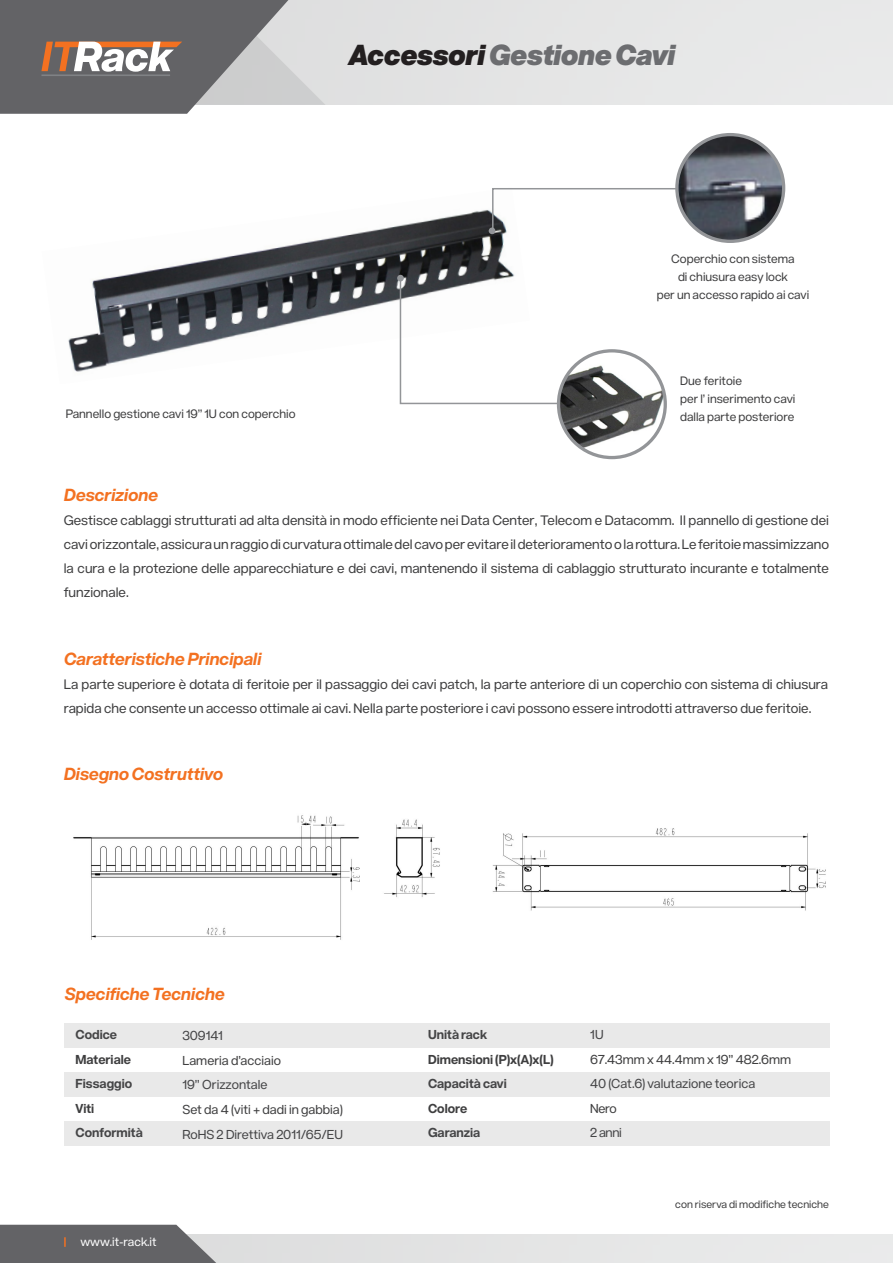
<style>
.page{position:relative;width:893px;height:1263px;background:#fff}
.page>*{position:absolute;margin:0;border:0;box-sizing:border-box;transform-origin:0 0}
.t1{font:italic 900 28.5px "Acronym";color:#6c6d70}
.t2{font:italic 700 17.25px "Acronym";color:#f37121}
.t3{font:13.5px/24px "Acronym";color:#3e3e3f}
.t4{font:12.75px "Acronym";color:#3e3e3f}
.t5{font:700 12.75px "Acronym";color:#3e3e3f}
.t6{font:12px "Acronym";color:#3e3e3f}
.t7{font:12px "Acronym";color:#fff}
.t8{font:10.5px "Acronym";color:#3e3e3f}
.s1{color:#231f20}
</style>
<div class="page">
<svg style="left:0;top:0;width:326px;height:114px"></svg>
<hr style="left:41px;top:74px;width:129px;height:2px;background:#808285">
<svg style="left:0;top:1225px;width:216px;height:38px"></svg>
<img style="left:68px;top:210px;width:447px;height:162px">
<img style="left:73px;top:815px;width:367px;height:125px">
<div style="left:33px;top:1234px;width:18px;height:18px;background:#636366"></div>
<div style="left:64px;top:1023px;width:765px;height:24px;background:#e9e9e9"></div>
<div style="left:64px;top:1072px;width:765px;height:24px;background:#e9e9e9"></div>
<div style="left:64px;top:1121px;width:765px;height:25px;background:#e9e9e9"></div>
<img style="left:492px;top:828px;width:334px;height:83px">
<div style="left:397px;top:275px;width:7px;height:6px;background:#939598;border-radius:50%"></div>
<svg style="left:399px;top:278px;width:159px;height:127px"></svg>
<img style="left:558px;top:352px;width:107px;height:106px">
<div style="left:557px;top:349px;width:110px;height:110px;border:3px solid #939598;border-radius:50%"></div>
<div style="left:489px;top:227px;width:6px;height:7px;background:#939598;border-radius:50%"></div>
<svg style="left:491px;top:188px;width:189px;height:44px"></svg>
<img style="left:677px;top:135px;width:107px;height:106px;border-radius:53px">
<div style="left:675px;top:133px;width:110px;height:110px;border:3px solid #939598;border-radius:50%"></div>
<p class="t1" style="left:349px;top:33px;width:327px"><span class="s1">Accessori</span> Gestione Cavi</p>
<p class="t6" style="left:671px;top:250px;width:125px">Coperchio con sistema</p>
<p class="t6" style="left:678px;top:268px;width:111px">di chiusura easy lock</p>
<p class="t6" style="left:657px;top:286px;width:154px">per un accesso rapido ai cavi</p>
<p class="t6" style="left:680px;top:372px;width:63px">Due feritoie</p>
<p class="t6" style="left:680px;top:390px;width:117px">per l’ inserimento cavi</p>
<p class="t6" style="left:66px;top:405px;width:231px">Pannello gestione cavi 19” 1U con coperchio</p>
<p class="t6" style="left:680px;top:408px;width:116px">dalla parte posteriore</p>
<p class="t2" style="left:64px;top:482px;width:95px">Descrizione</p>
<p class="t3" style="left:64px;top:507px;width:767px;text-align:justify">Gestisce cablaggi strutturati ad alta densità in modo efficiente nei Data Center, Telecom e Datacomm. Il pannello di gestione dei cavi orizzontale, assicura un raggio di curvatura ottimale del cavo per evitare il deterioramento o la rottura. Le feritoie massimizzano la cura e la protezione delle apparecchiature e dei cavi, mantenendo il sistema di cablaggio strutturato incurante e totalmente funzionale.</p>
<p class="t2" style="left:64px;top:646px;width:199px">Caratteristiche Principali</p>
<p class="t3" style="left:64px;top:672px;width:766px">La parte superiore è dotata di feritoie per il passaggio dei cavi patch, la parte anteriore di un coperchio con sistema di chiusura rapida che consente un accesso ottimale ai cavi. Nella parte posteriore i cavi possono essere introdotti attraverso due feritoie.</p>
<p class="t2" style="left:64px;top:761px;width:161px">Disegno Costruttivo</p>
<p class="t2" style="left:65px;top:981px;width:161px">Specifiche Tecniche</p>
<p class="t5" style="left:76px;top:1025px;width:43px">Codice</p>
<p class="t5" style="left:76px;top:1050px;width:57px">Materiale</p>
<p class="t5" style="left:76px;top:1074px;width:58px">Fissaggio</p>
<p class="t5" style="left:76px;top:1099px;width:20px">Viti</p>
<p class="t5" style="left:76px;top:1123px;width:69px">Conformità</p>
<p class="t4" style="left:182px;top:1026px;width:42px">309141</p>
<p class="t4" style="left:182px;top:1051px;width:100px">Lameria d’acciaio</p>
<p class="t4" style="left:182px;top:1075px;width:87px">19” Orizzontale</p>
<p class="t4" style="left:182px;top:1100px;width:162px">Set da 4 (viti + dadi in gabbia)</p>
<p class="t4" style="left:182px;top:1125px;width:162px">RoHS 2 Direttiva 2011/65/EU</p>
<p class="t7" style="left:80px;top:1232px;width:78px">www.it-rack.it</p>
<p class="t5" style="left:428px;top:1025px;width:60px">Unità rack</p>
<p class="t5" style="left:428px;top:1050px;width:127px">Dimensioni (P)x(A)x(L)</p>
<p class="t5" style="left:428px;top:1074px;width:80px">Capacità cavi</p>
<p class="t5" style="left:428px;top:1099px;width:41px">Colore</p>
<p class="t5" style="left:428px;top:1123px;width:54px">Garanzia</p>
<p class="t4" style="left:590px;top:1025px;width:15px">1U</p>
<p class="t4" style="left:590px;top:1050px;width:202px">67.43mm x 44.4mm x 19” 482.6mm</p>
<p class="t4" style="left:590px;top:1074px;width:167px">40 (Cat.6) valutazione teorica</p>
<p class="t4" style="left:590px;top:1099px;width:28px">Nero</p>
<p class="t4" style="left:590px;top:1124px;width:33px">2 anni</p>
<p class="t8" style="left:675px;top:1196px;width:155px">con riserva di modifiche tecniche</p>
</div>
